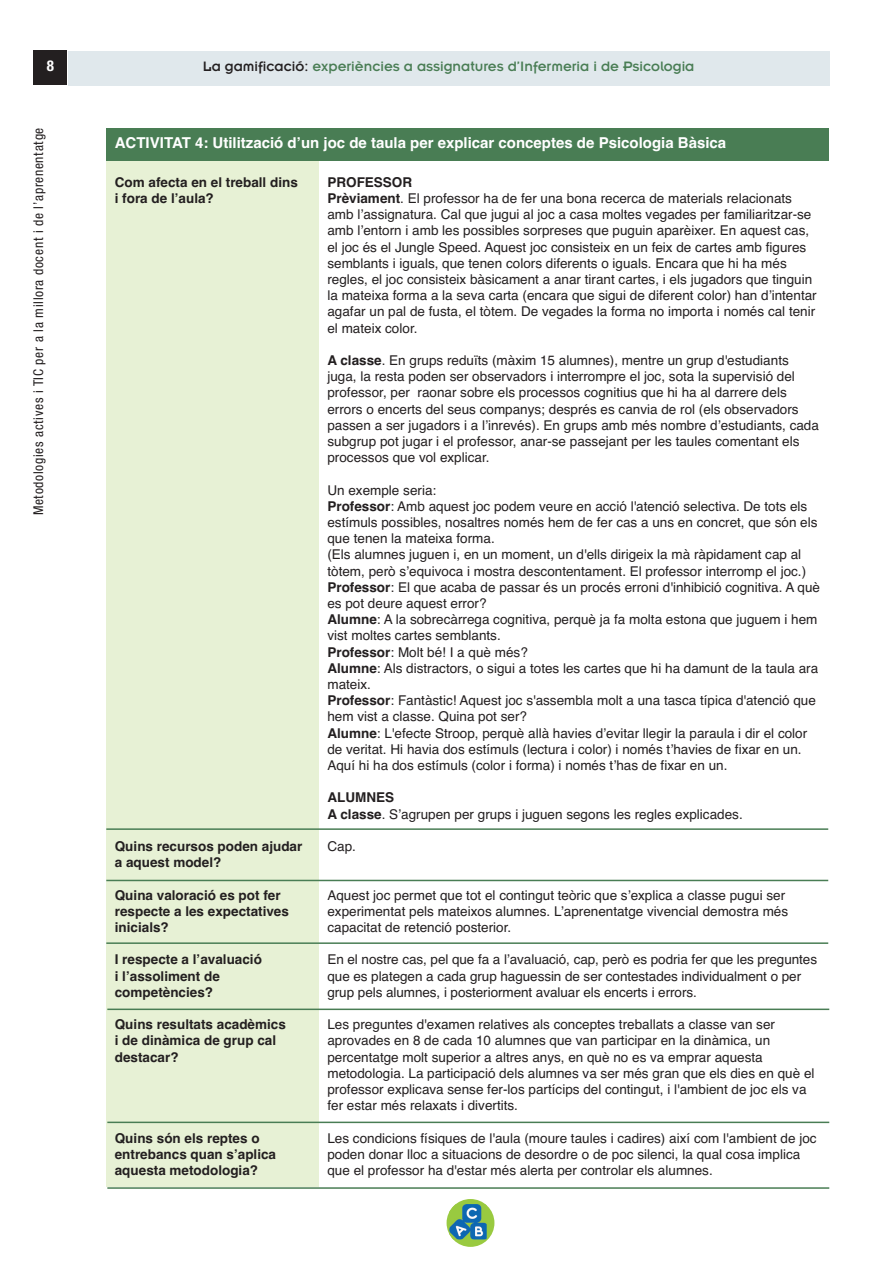
<style>
.page{position:relative;width:893px;height:1263px;background:#fff}
.page>*{position:absolute;margin:0;border:0;box-sizing:border-box;transform-origin:0 0}
.t1{font:700 15px "Helvetica";color:#fff}
.t2{font:15px "Insignia";color:#497d54}
.t3{font:700 condensed 15px "Helvetica Neue LT Std";color:#fff}
.t4{font:13.5px/16.2px "Helvetica";color:#231f20}
.t5{font:700 13.5px/16.2px "Helvetica";color:#231f20}
.t6{font:condensed 13.5px "Helvetica Neue LT Std";letter-spacing:.05em;color:#231f20}
.s1{color:#231f20}
.s2{font-weight:700}
</style>
<div class="page">
<div style="left:68px;top:51px;width:761px;height:34px;background:#e0e8ec"></div>
<div style="left:34px;top:51px;width:33px;height:34px;background:#231f20"></div>
<div style="left:106px;top:160px;width:213px;height:1027px;background:#e7f1d5"></div>
<hr style="left:107px;top:1009px;width:722px;height:1px;background:#497d54">
<hr style="left:106px;top:942px;width:722px;height:2px;background:#497d54">
<hr style="left:106px;top:828px;width:722px;height:2px;background:#497d54">
<hr style="left:106px;top:880px;width:722px;height:1px;background:#497d54">
<hr style="left:107px;top:1122px;width:722px;height:1px;background:#497d54">
<hr style="left:107px;top:1187px;width:722px;height:2px;background:#497d54">
<div style="left:446px;top:1199px;width:48px;height:48px;background:#99ca40;border-radius:50%"></div>
<img style="left:449px;top:1204px;width:38px;height:35px">
<div style="left:106px;top:128px;width:723px;height:32px;background:#497d54"></div>
<p class="t3" style="left:47px;top:60px;width:9px">8</p>
<p class="t2" style="left:203px;top:62px;width:493px"><span class="s1">La gamificació:</span> experiències a assignatures d’Infermeria i de Psicologia</p>
<p class="t6" style="left:34px;top:515px;width:389px;rotate:-90deg">Metodologies actives i TIC per a la millora docent i de l’aprenentatge</p>
<p class="t1" style="left:115px;top:138px;width:613px">ACTIVITAT 4: Utilització d’un joc de taula per explicar conceptes de Psicologia Bàsica</p>
<p class="t5" style="left:115px;top:175px;width:185px">Com afecta en el treball dins i fora de l’aula?</p>
<p class="t5" style="left:115px;top:839px;width:189px">Quins recursos poden ajudar a aquest model?</p>
<p class="t5" style="left:115px;top:888px;width:176px">Quina valoració es pot fer respecte a les expectatives inicials?</p>
<p class="t5" style="left:115px;top:953px;width:149px">I respecte a l’avaluació i l’assoliment de competències?</p>
<p class="t5" style="left:115px;top:1018px;width:173px">Quins resultats acadèmics i de dinàmica de grup cal destacar?</p>
<p class="t5" style="left:115px;top:1131px;width:163px">Quins són els reptes o entrebancs quan s’aplica aquesta metodologia?</p>
<p class="t4" style="left:327px;top:175px;width:491px"><span class="s2">PROFESSOR<br>Prèviament</span>. El professor ha de fer una bona recerca de materials relacionats amb l’assignatura. Cal que jugui al joc a casa moltes vegades per familiaritzar-se amb l’entorn i amb les possibles sorpreses que puguin aparèixer. En aquest cas, el joc és el Jungle Speed. Aquest joc consisteix en un feix de cartes amb figures semblants i iguals, que tenen colors diferents o iguals. Encara que hi ha més regles, el joc consisteix bàsicament a anar tirant cartes, i els jugadors que tinguin la mateixa forma a la seva carta (encara que sigui de diferent color) han d’intentar agafar un pal de fusta, el tòtem. De vegades la forma no importa i només cal tenir el mateix color.</p>
<p class="t4" style="left:327px;top:353px;width:493px"><span class="s2">A classe</span>. En grups reduïts (màxim 15 alumnes), mentre un grup d'estudiants juga, la resta poden ser observadors i interrompre el joc, sota la supervisió del professor, per raonar sobre els processos cognitius que hi ha al darrere dels errors o encerts del seus companys; després es canvia de rol (els observadors passen a ser jugadors i a l’inrevés). En grups amb més nombre d’estudiants, cada subgrup pot jugar i el professor, anar-se passejant per les taules comentant els processos que vol explicar.</p>
<p class="t4" style="left:327px;top:483px;width:494px">Un exemple seria:<br><span class="s2">Professor</span>: Amb aquest joc podem veure en acció l'atenció selectiva. De tots els estímuls possibles, nosaltres només hem de fer cas a uns en concret, que són els que tenen la mateixa forma.<br>(Els alumnes juguen i, en un moment, un d'ells dirigeix la mà ràpidament cap al tòtem, però s’equivoca i mostra descontentament. El professor interromp el joc.)<br><span class="s2">Professor</span>: El que acaba de passar és un procés erroni d'inhibició cognitiva. A què es pot deure aquest error?<br><span class="s2">Alumne</span>: A la sobrecàrrega cognitiva, perquè ja fa molta estona que juguem i hem vist moltes cartes semblants.<br><span class="s2">Professor</span>: Molt bé! I a què més?<br><span class="s2">Alumne</span>: Als distractors, o sigui a totes les cartes que hi ha damunt de la taula ara mateix.<br><span class="s2">Professor</span>: Fantàstic! Aquest joc s'assembla molt a una tasca típica d'atenció que hem vist a classe. Quina pot ser?<br><span class="s2">Alumne</span>: L'efecte Stroop, perquè allà havies d’evitar llegir la paraula i dir el color de veritat. Hi havia dos estímuls (lectura i color) i només t’havies de fixar en un.<br>Aquí hi ha dos estímuls (color i forma) i només t’has de fixar en un.</p>
<p class="t4" style="left:327px;top:791px;width:417px"><span class="s2">ALUMNES<br>A classe</span>. S’agrupen per grups i juguen segons les regles explicades.</p>
<p class="t4" style="left:327px;top:839px;width:30px">Cap.</p>
<p class="t4" style="left:327px;top:888px;width:462px">Aquest joc permet que tot el contingut teòric que s’explica a classe pugui ser experimentat pels mateixos alumnes. L’aprenentatge vivencial demostra més capacitat de retenció posterior.</p>
<p class="t4" style="left:327px;top:953px;width:491px">En el nostre cas, pel que fa a l’avaluació, cap, però es podria fer que les preguntes que es plategen a cada grup haguessin de ser contestades individualment o per grup pels alumnes, i posteriorment avaluar els encerts i errors.</p>
<p class="t4" style="left:327px;top:1018px;width:488px">Les preguntes d'examen relatives als conceptes treballats a classe van ser aprovades en 8 de cada 10 alumnes que van participar en la dinàmica, un percentatge molt superior a altres anys, en què no es va emprar aquesta metodologia. La participació dels alumnes va ser més gran que els dies en què el professor explicava sense fer-los partícips del contingut, i l'ambient de joc els va fer estar més relaxats i divertits.</p>
<p class="t4" style="left:327px;top:1131px;width:491px">Les condicions físiques de l'aula (moure taules i cadires) així com l'ambient de joc poden donar lloc a situacions de desordre o de poc silenci, la qual cosa implica que el professor ha d'estar més alerta per controlar els alumnes.</p>
</div>
